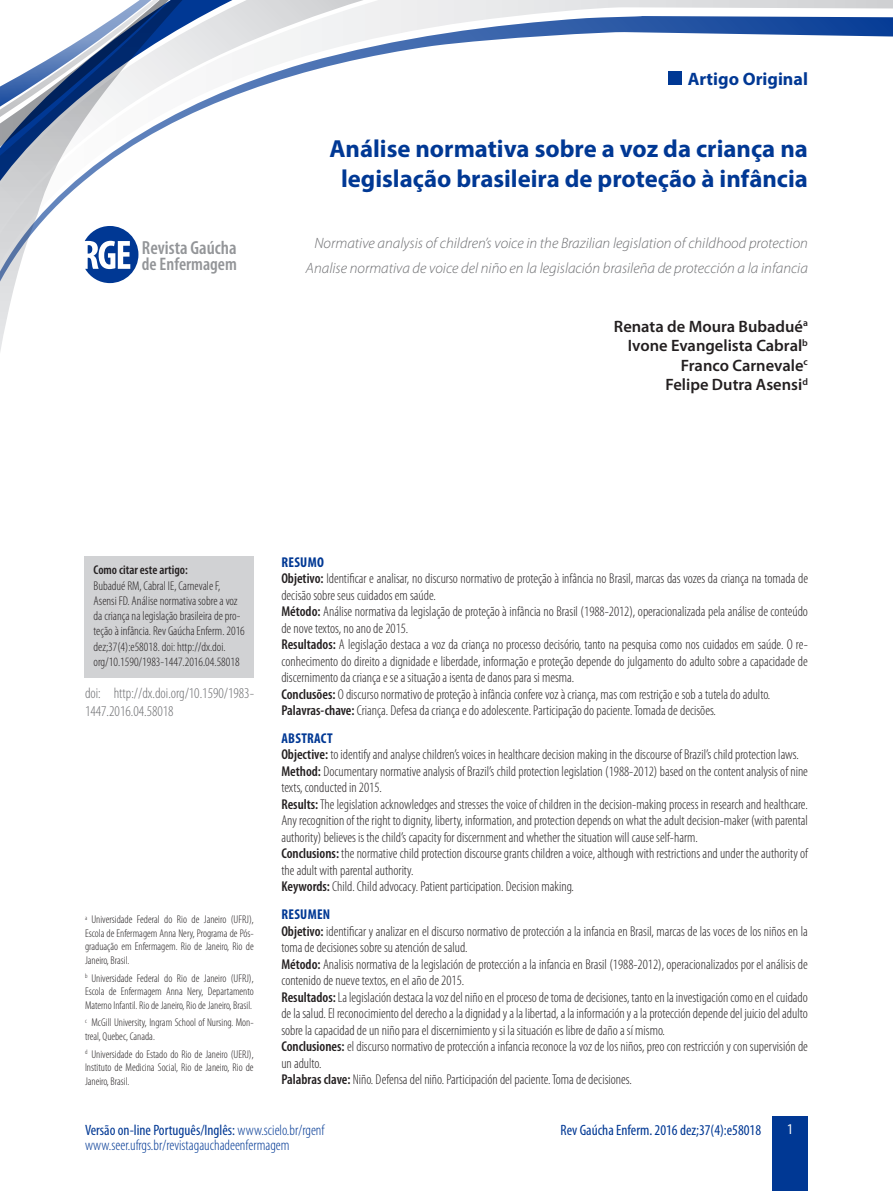
<style>
.page{position:relative;width:893px;height:1191px;background:#fff}
.page>*{position:absolute;margin:0;border:0;box-sizing:border-box;transform-origin:0 0}
.título1{font:700 24.75px/29.7px "Myriad Pro";color:#003894;text-align:center}
.t1{font:600 condensed 19.05px "Myriad Pro";color:#939598}
.t2{font:600 condensed 18.15px "Myriad Pro";color:#939598}
.t3{font:700 18px "Myriad Pro";color:#003894}
.autores{font:600 16.5px "Myriad Pro";color:#231f20}
.título2{font:italic 300 15px "Myriad Pro";color:#6c6d70}
.t4{font:condensed 15px "Myriad Pro";color:#003894}
.DOI{font:300 condensed 15px/18px "Myriad Pro";color:#6c6d70}
.t5{font:300 condensed 15px "Myriad Pro";color:#003894}
.t6{font:condensed 15px "Myriad Pro";color:#fff}
.resumo_texto{font:300 condensed 14.25px/16.5px "Myriad Pro";color:#231f20}
.resumo_título{font:700 condensed 14.25px "Myriad Pro";letter-spacing:.02em;color:#003894}
.como_citar_texto{font:300 condensed 12.75px/15.3px "Myriad Pro";color:#231f20}
.como_citar_título{font:600 condensed 12.75px "Myriad Pro";color:#231f20}
.rodapé{font:300 condensed 11.25px/13.5px "Myriad Pro";color:#231f20;text-align:justify}
.s1{font-weight:600}
.s2{font-weight:300}
</style>
<div class="page">
<div style="left:772px;top:1116px;width:36px;height:75px;background:#003894"></div>
<svg style="left:202px;top:0;width:691px;height:109px"></svg>
<svg style="left:0;top:0;width:202px;height:352px"></svg>
<svg style="left:85px;top:226px;width:53px;height:57px"></svg>
<div style="left:668px;top:72px;width:14px;height:13px;background:#003894"></div>
<div style="left:85px;top:556px;width:169px;height:121px;background:#d1d2d4"></div>
<p class="t3" style="left:688px;top:67px;width:122px">Artigo Original</p>
<h2 class="t1" style="left:142px;top:237px;width:96px">Revista Gaúcha</h2>
<p class="t2" style="left:142px;top:254px;width:96px">de Enfermagem</p>
<p class="título1" style="left:329px;top:133px;width:480px">Análise normativa sobre a voz da criança na legislação brasileira de proteção à infância</p>
<p class="título2" style="left:314px;top:235px;width:495px">Normative analysis of children’s voice in the Brazilian legislation of childhood protection</p>
<p class="título2" style="left:306px;top:260px;width:503px">Analise normativa de voice del niño en la legislación brasileña de protección a la infancia</p>
<p class="autores" style="left:614px;top:317px;width:195px">Renata de Moura Bubadué<sup>a</sup></p>
<p class="autores" style="left:628px;top:337px;width:182px">Ivone Evangelista Cabral<sup>b</sup></p>
<p class="autores" style="left:681px;top:356px;width:129px">Franco Carnevale<sup>c</sup></p>
<p class="autores" style="left:665px;top:376px;width:144px">Felipe Dutra Asensi<sup>d</sup></p>
<p class="como_citar_título" style="left:94px;top:563px;width:96px">Como citar este artigo:</p>
<p class="como_citar_texto" style="left:94px;top:578px;width:153px">Bubadué RM, Cabral IE, Carnevale F, Asensi FD. Análise normativa sobre a voz da criança na legislação brasileira de pro&shy;teção à infância. Rev Gaúcha Enferm. 2016 dez;37(4):e58018. doi: http://dx.doi. org/10.1590/1983-1447.2016.04.58018</p>
<p class="DOI" style="left:85px;top:685px;width:171px">doi: http://dx.doi.org/10.1590/1983-<br>1447.2016.04.58018</p>
<p class="rodapé" style="left:85px;top:913px;width:170px"><sup>a</sup> Universidade Federal do Rio de Janeiro (UFRJ), Escola de Enfermagem Anna Nery, Programa de Pós&shy;graduação em Enfermagem. Rio de Janeiro, Rio de Janeiro, Brasil.</p>
<p class="rodapé" style="left:85px;top:971px;width:170px"><sup>b</sup> Universidade Federal do Rio de Janeiro (UFRJ), Escola de Enfermagem Anna Nery, Departamento Materno Infantil. Rio de Janeiro, Rio de Janeiro, Brasil.</p>
<p class="rodapé" style="left:85px;top:1016px;width:170px"><sup>c</sup> McGill University, Ingram School of Nursing. Mon&shy;treal, Quebec, Canada.</p>
<p class="rodapé" style="left:85px;top:1047px;width:170px"><sup>d</sup> Universidade do Estado do Rio de Janeiro (UERJ), Instituto de Medicina Social, Rio de Janeiro, Rio de Janeiro, Brasil.</p>
<p class="resumo_título" style="left:281px;top:554px;width:44px">RESUMO</p>
<p class="resumo_texto" style="left:281px;top:570px;width:528px"><span class="s1">Objetivo:</span> Identificar e analisar, no discurso normativo de proteção à infância no Brasil, marcas das vozes da criança na tomada de decisão sobre seus cuidados em saúde.</p>
<p class="resumo_texto" style="left:281px;top:603px;width:528px"><span class="s1">Método:</span> Análise normativa da legislação de proteção à infância no Brasil (1988-2012), operacionalizada pela análise de conteúdo de nove textos, no ano de 2015.</p>
<p class="resumo_texto" style="left:281px;top:636px;width:528px;text-align:justify"><span class="s1">Resultados:</span> A legislação destaca a voz da criança no processo decisório, tanto na pesquisa como nos cuidados em saúde. O re&shy;conhecimento do direito a dignidade e liberdade, informação e proteção depende do julgamento do adulto sobre a capacidade de discernimento da criança e se a situação a isenta de danos para si mesma.</p>
<p class="resumo_texto" style="left:281px;top:686px;width:490px"><span class="s1">Conclusões:</span> O discurso normativo de proteção à infância confere voz à criança, mas com restrição e sob a tutela do adulto.</p>
<p class="resumo_texto" style="left:281px;top:702px;width:436px"><span class="s1">Palavras-chave:</span> Criança. Defesa da criança e do adolescente. Participação do paciente. Tomada de decisões.</p>
<p class="resumo_título" style="left:281px;top:730px;width:53px">ABSTRACT</p>
<p class="resumo_texto" style="left:281px;top:747px;width:519px"><span class="s1">Objective:</span> to identify and analyse children’s voices in healthcare decision making in the discourse of Brazil’s child protection laws.</p>
<p class="resumo_texto" style="left:281px;top:763px;width:528px"><span class="s1">Method:</span> Documentary normative analysis of Brazil’s child protection legislation (1988-2012) based on the content analysis of nine texts, conducted in 2015.</p>
<p class="resumo_texto" style="left:281px;top:796px;width:528px;text-align:justify"><span class="s1">Results:</span> The legislation acknowledges and stresses the voice of children in the decision-making process in research and healthcare.<br>Any recognition of the right to dignity, liberty, information, and protection depends on what the adult decision-maker (with parental authority) believes is the child’s capacity for discernment and whether the situation will cause self-harm.</p>
<p class="resumo_texto" style="left:281px;top:846px;width:528px"><span class="s1">Conclusions:</span> the normative child protection discourse grants children a voice, although with restrictions and under the authority of the adult with parental authority.</p>
<p class="resumo_texto" style="left:281px;top:879px;width:294px"><span class="s1">Keywords:</span> Child. Child advocacy. Patient participation. Decision making.</p>
<p class="resumo_título" style="left:281px;top:906px;width:50px">RESUMEN</p>
<p class="resumo_texto" style="left:281px;top:923px;width:528px"><span class="s1">Objetivo:</span> identificar y analizar en el discurso normativo de protección a la infancia en Brasil, marcas de las voces de los niños en la toma de decisiones sobre su atención de salud.</p>
<p class="resumo_texto" style="left:281px;top:956px;width:528px"><span class="s1">Método:</span> Analisis normativa de la legislación de protección a la infancia en Brasil (1988-2012), operacionalizados por el análisis de contenido de nueve textos, en el año de 2015.</p>
<p class="resumo_texto" style="left:281px;top:989px;width:528px;text-align:justify"><span class="s1">Resultados:</span> La legislación destaca la voz del niño en el proceso de toma de decisiones, tanto en la investigación como en el cuidado de la salud. El reconocimiento del derecho a la dignidad y a la libertad, a la información y a la protección depende del juicio del adulto sobre la capacidad de un niño para el discernimiento y si la situación es libre de daño a sí mismo.</p>
<p class="resumo_texto" style="left:281px;top:1038px;width:528px"><span class="s1">Conclusiones:</span> el discurso normativo de protección a infancia reconoce la voz de los niños, preo con restricción y con supervisión de un adulto.</p>
<p class="resumo_texto" style="left:281px;top:1071px;width:352px"><span class="s1">Palabras clave:</span> Niño. Defensa del niño. Participación del paciente. Toma de decisiones.</p>
<p class="t4" style="left:85px;top:1122px;width:241px">Versão on-line Português/Inglês: <span class="s2">www.scielo.br/rgenf</span></p>
<p class="t4" style="left:560px;top:1122px;width:202px">Rev Gaúcha Enferm. 2016 dez;37(4):e58018</p>
<p class="t6" style="left:787px;top:1121px;width:7px">1</p>
<p class="t5" style="left:85px;top:1137px;width:206px">www.seer.ufrgs.br/revistagauchadeenfermagem</p>
</div>
